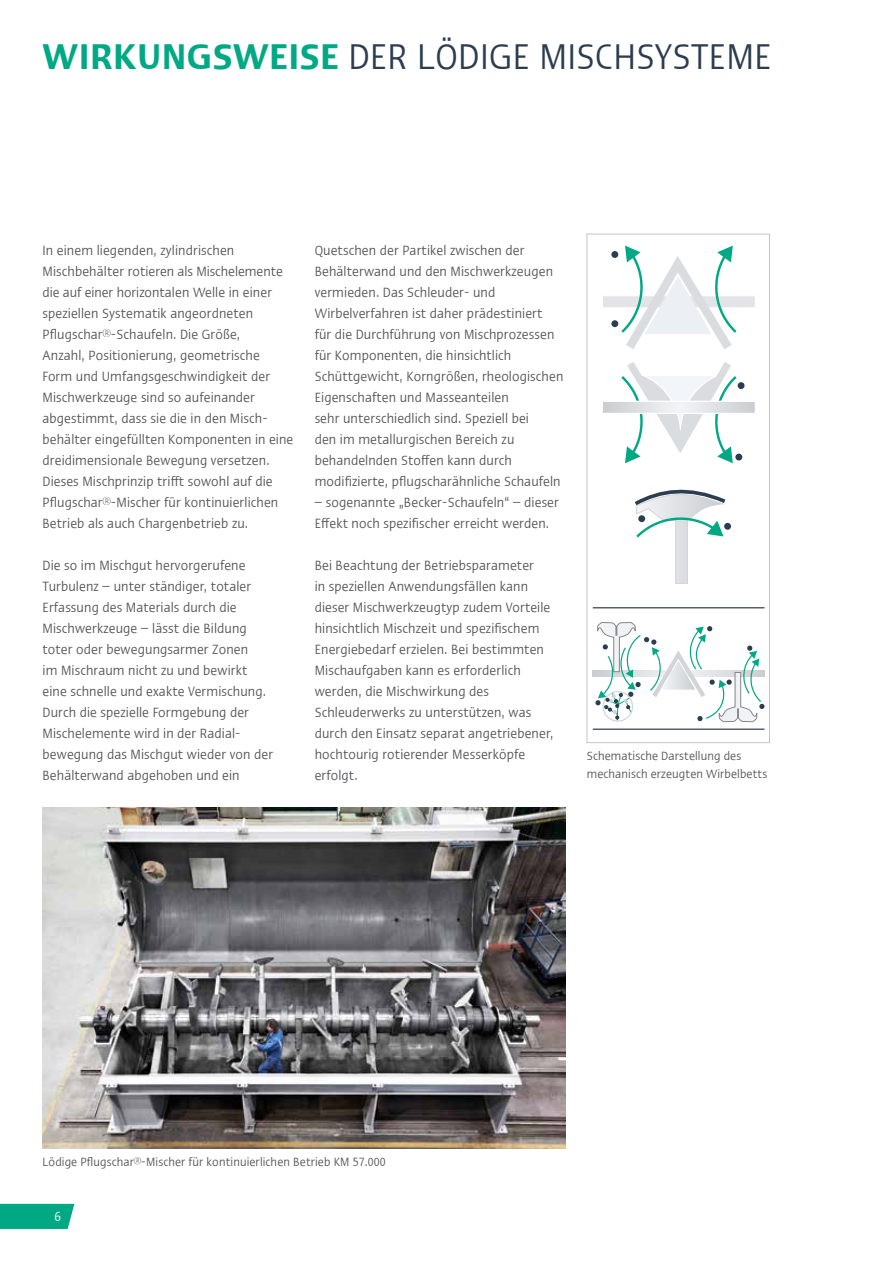
<style>
.page{position:relative;width:893px;height:1263px;background:#fff}
.page>*{position:absolute;margin:0;border:0;box-sizing:border-box;transform-origin:0 0}
.t1{font:condensed 36px "Ergo Com";letter-spacing:.01em;color:#2c3d4f}
.t2{font:condensed 13.5px/21px "Ergo Com";letter-spacing:.01em;color:#58585c}
.t3{font:condensed 13.5px "Ergo Com";color:#fff}
.t4{font:condensed 12px/18px "Ergo Com";letter-spacing:.01em;color:#58585c}
.s1{font-weight:600;color:#00a984}
</style>
<div class="page">
<div style="left:587px;top:234px;width:183px;height:509px;background:#fff;border:1px solid #c6c3c5"></div>
<div style="left:593px;top:670px;width:171px;height:6px;background:#cacdd1"></div>
<hr style="left:593px;top:607px;width:171px;height:1px;background:#2c3d4f">
<hr style="left:593px;top:729px;width:171px;height:1px;background:#2c3d4f">
<div style="left:602px;top:296px;width:153px;height:12px;background:#e2e4e8"></div>
<div style="left:602px;top:295px;width:154px;height:13px;border:1px solid #fff"></div>
<svg style="left:619px;top:246px;width:120px;height:103px"></svg>
<svg style="left:621px;top:362px;width:118px;height:101px"></svg>
<svg style="left:604px;top:403px;width:150px;height:9px"></svg>
<div style="left:602px;top:401px;width:154px;height:13px;border:1px solid #fff"></div>
<div style="left:738px;top:382px;width:6px;height:7px;background:#2c3d4f;border-radius:50%"></div>
<div style="left:735px;top:454px;width:7px;height:6px;background:#2c3d4f;border-radius:50%"></div>
<div style="left:724px;top:523px;width:7px;height:7px;background:#2c3d4f;border-radius:50%"></div>
<div style="left:611px;top:251px;width:7px;height:7px;background:#2c3d4f;border-radius:50%"></div>
<div style="left:611px;top:320px;width:7px;height:7px;background:#2c3d4f;border-radius:50%"></div>
<svg style="left:634px;top:489px;width:95px;height:95px"></svg>
<svg style="left:595px;top:622px;width:169px;height:100px"></svg>
<div style="left:0;top:1204px;width:74px;height:25px;background:#00a984"></div>
<img style="left:43px;top:808px;width:523px;height:340px">
<h1 class="t1" style="left:43px;top:31px;width:730px"><span class="s1">WIRKUNGSWEISE</span> DER LÖDIGE MISCHSYSTEME</h1>
<p class="t2" style="left:43px;top:239px;width:252px">In einem liegenden, zylindrischen Mischbehälter rotieren als Mischelemente die auf einer horizontalen Welle in einer speziellen Systematik angeordneten Pflugschar®-Schaufeln. Die Größe,<br>Anzahl, Positionierung, geometrische<br>Form und Umfangsgeschwindigkeit der Mischwerkzeuge sind so aufeinander abgestimmt, dass sie die in den Misch&shy;behälter eingefüllten Komponenten in eine dreidimensionale Bewegung versetzen.<br>Dieses Mischprinzip trifft sowohl auf die Pflugschar®-Mischer für kontinuierlichen Betrieb als auch Chargenbetrieb zu.</p>
<p class="t2" style="left:43px;top:554px;width:232px">Die so im Mischgut hervorgerufene Turbulenz – unter ständiger, totaler Erfassung des Materials durch die Mischwerkzeuge – lässt die Bildung toter oder bewegungsarmer Zonen<br>im Mischraum nicht zu und bewirkt eine schnelle und exakte Vermischung.<br>Durch die spezielle Formgebung der Mischelemente wird in der Radial&shy;bewegung das Mischgut wieder von der Behälterwand abgehoben und ein</p>
<p class="t2" style="left:315px;top:239px;width:250px">Quetschen der Partikel zwischen der Behälterwand und den Mischwerkzeugen vermieden. Das Schleuder- und Wirbelverfahren ist daher prädestiniert<br>für die Durchführung von Mischprozessen für Komponenten, die hinsichtlich Schüttgewicht, Korngrößen, rheologischen Eigenschaften und Masseanteilen<br>sehr unterschiedlich sind. Speziell bei<br>den im metallurgischen Bereich zu behandelnden Stoffen kann durch modifizierte, pflugscharähnliche Schaufeln</p>
<p class="t2" style="left:315px;top:491px;width:246px">– sogenannte „Becker-Schaufeln“ – dieser<br>Effekt noch spezifischer erreicht werden.</p>
<p class="t2" style="left:315px;top:554px;width:240px">Bei Beachtung der Betriebsparameter<br>in speziellen Anwendungsfällen kann dieser Mischwerkzeugtyp zudem Vorteile hinsichtlich Mischzeit und spezifischem Energiebedarf erzielen. Bei bestimmten Mischaufgaben kann es erforderlich werden, die Mischwirkung des Schleuderwerks zu unterstützen, was durch den Einsatz separat angetriebener, hochtourig rotierender Messerköpfe erfolgt.</p>
<p class="t4" style="left:587px;top:745px;width:182px">Schematische Darstellung des mechanisch erzeugten Wirbelbetts</p>
<p class="t4" style="left:43px;top:1151px;width:345px">Lödige Pflugschar®-Mischer für kontinuierlichen Betrieb KM 57.000</p>
<p class="t3" style="left:54px;top:1207px;width:8px">6</p>
</div>
